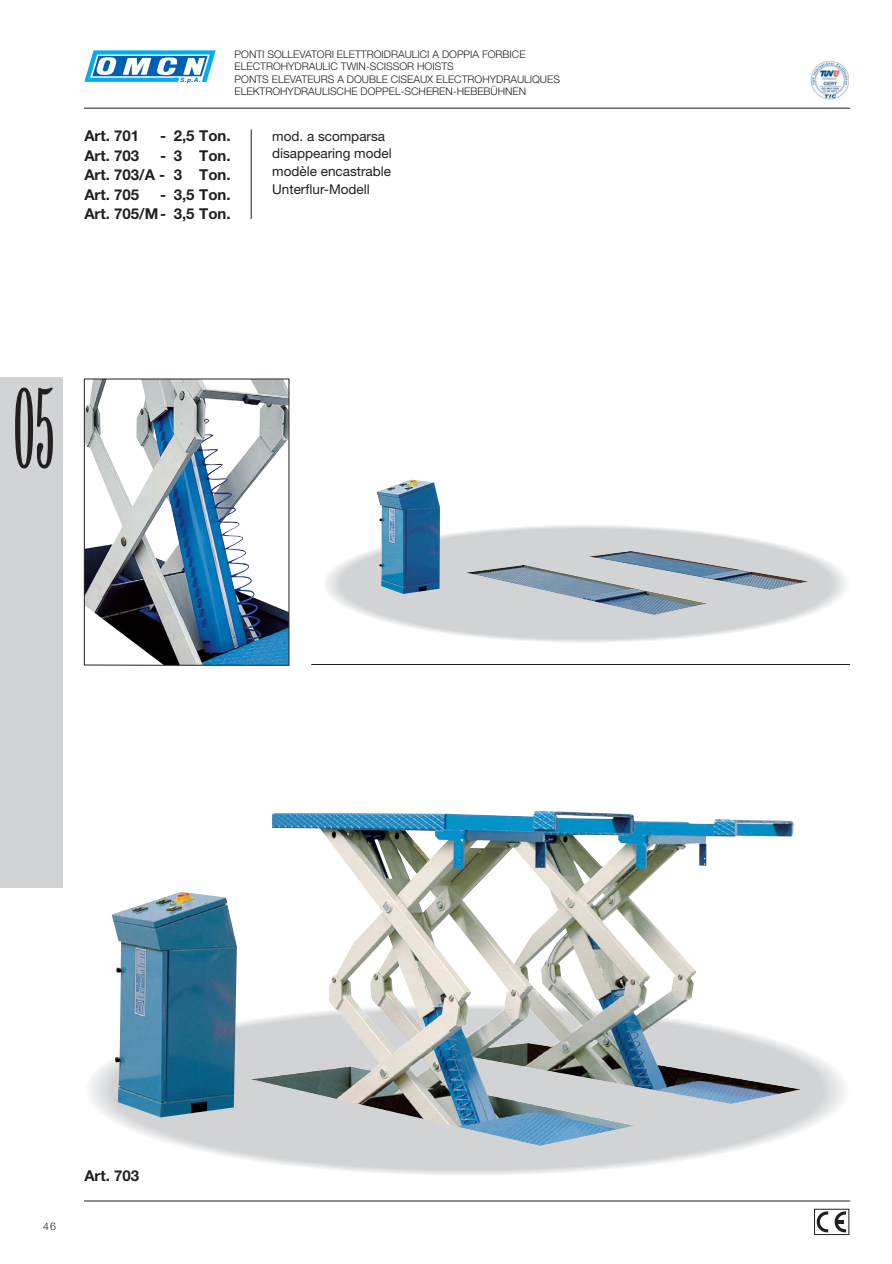
<style>
.page{position:relative;width:892px;height:1264px;background:#fff}
.page>*{position:absolute;margin:0;border:0;box-sizing:border-box;transform-origin:0 0}
.t1{font:108px "Willow";color:#231f20}
.t2{font:700 15px/19.5px "Helvetica Neue";color:#231f20;text-align:justify}
.t3{font:13.5px/17.5px "Helvetica Neue";color:#231f20}
.t4{font:300 10.5px/12.6px "Helvetica Neue";color:#231f20}
.t5{font:italic 700 5.85px "Helvetica Neue";color:#0060af;scale:1.05 1}
</style>
<div class="page">
<hr style="left:251px;top:129px;width:1px;height:90px;background:#231f20">
<svg style="left:91px;top:1021px;width:752px;height:148px"></svg>
<img style="left:250px;top:811px;width:550px;height:335px">
<img style="left:112px;top:892px;width:125px;height:225px">
<img style="left:84px;top:379px;width:205px;height:287px">
<svg style="left:327px;top:529px;width:518px;height:110px;fill:#d1d3d4"></svg>
<img style="left:465px;top:551px;width:343px;height:64px">
<img style="left:376px;top:480px;width:64px;height:114px">
<hr style="left:311px;top:664px;width:538px;height:1px;background:#231f20">
<img style="left:810px;top:61px;width:38px;height:38px">
<div style="left:814px;top:1209px;width:34px;height:26px;border:1px solid #231f20"></div>
<svg style="left:816px;top:1211px;width:12px;height:21px"></svg>
<svg style="left:834px;top:1211px;width:11px;height:21px"></svg>
<div style="left:0;top:378px;width:62px;height:510px;background:#d1d3d4"></div>
<hr style="left:84px;top:108px;width:765px;height:1px;background:#231f20">
<svg style="left:84px;top:50px;width:132px;height:32px"></svg>
<hr style="left:84px;top:1201px;width:765px;height:1px;background:#231f20">
<p class="t5" style="left:180px;top:77px;width:21px">S.p.A.</p>
<p class="t4" style="left:234px;top:49px;width:327px">PONTI SOLLEVATORI ELETTROIDRAULICI A DOPPIA FORBICE ELECTROHYDRAULIC TWIN-SCISSOR HOISTS<br>PONTS ELEVATEURS A DOUBLE CISEAUX ELECTROHYDRAULIQUES ELEKTROHYDRAULISCHE DOPPEL-SCHEREN-HEBEBÜHNEN</p>
<h2 class="t2" style="left:84px;top:128px;width:56px">Art. 701</h2>
<h2 class="t2" style="left:160px;top:128px;width:72px">- 2,5 Ton.</h2>
<h2 class="t2" style="left:84px;top:147px;width:56px">Art. 703</h2>
<h2 class="t2" style="left:84px;top:147px;width:148px;text-indent:76px">- 3 Ton.<br>Art. 703/A - 3 Ton.<br>Art. 705</h2>
<h2 class="t2" style="left:84px;top:186px;width:148px;text-align:right">- 3,5 Ton.<br>Art. 705/M- 3,5 Ton.</h2>
<p class="t3" style="left:272px;top:129px;width:121px">mod. a scomparsa disappearing model modèle encastrable<br>Unterflur-Modell</p>
<h1 class="t1" style="left:13px;top:387px;width:43px">05</h1>
<p class="t4" style="left:43px;top:1220px;width:14px">46</p>
<h2 class="t2" style="left:84px;top:1167px;width:56px">Art. 703</h2>
</div>
